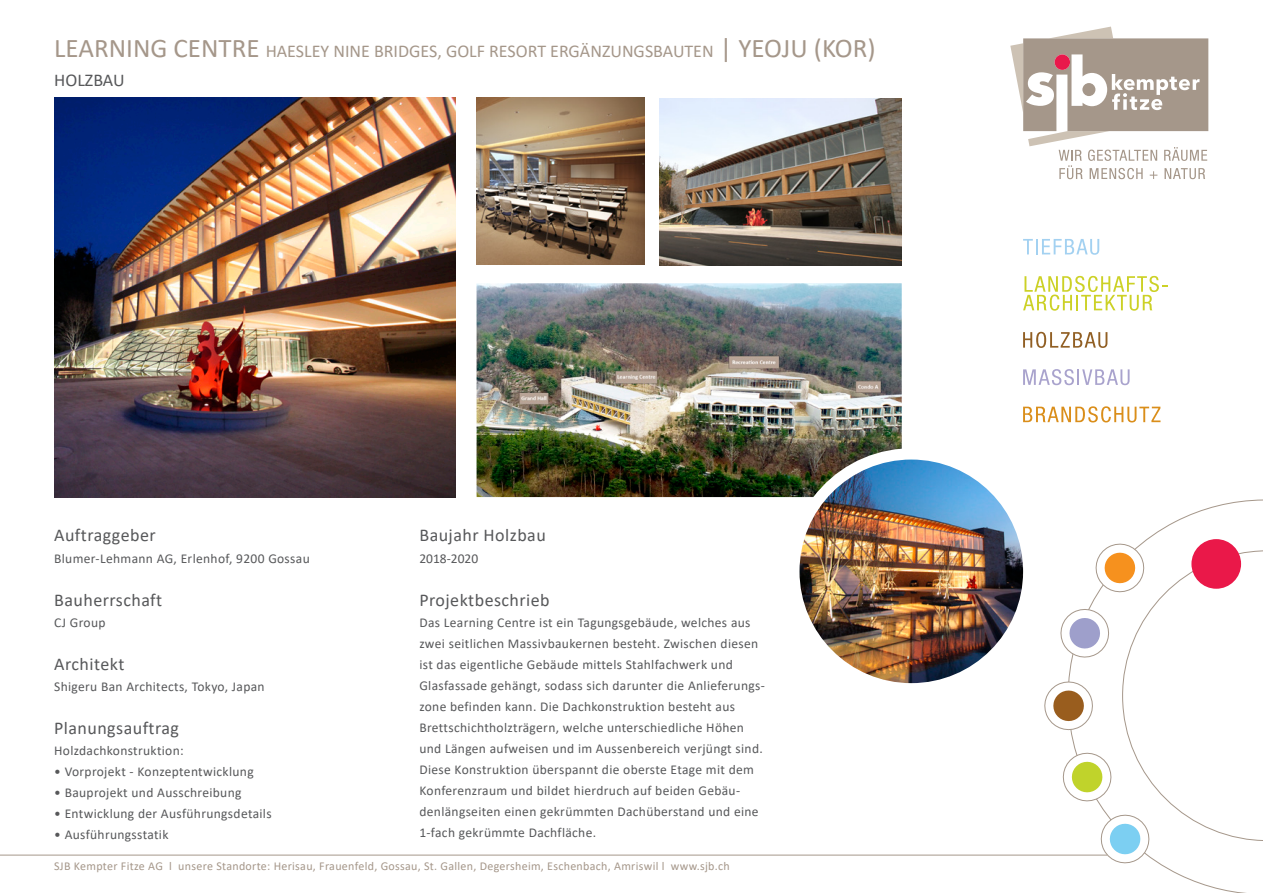
<style>
.page{position:relative;width:1263px;height:893px;background:#fff}
.page>*{position:absolute;margin:0;border:0;box-sizing:border-box;transform-origin:0 0}
.t1{font:18px "Calibri";letter-spacing:.025em;color:#57585a}
.t2{font:18px/28.5px "Calibri";color:#a5978a}
.t3{font:13.5px/21px "Calibri";letter-spacing:.025em;color:#57585a}
.t4{font:13.5px "Calibri";color:#57585a}
.t5{font:12px "Calibri";letter-spacing:.025em;color:#a5978a}
.s1{font-size:27px}
.s2{color:#57585a}
</style>
<div class="page">
<svg style="left:1010px;top:27px;width:198px;height:152px"></svg>
<div style="left:1054px;top:54px;width:16px;height:16px;background:#e9184b;border-radius:50%"></div>
<svg style="left:1147px;top:499px;width:116px;height:394px"></svg>
<svg style="left:1041px;top:539px;width:222px;height:328px"></svg>
<svg style="left:1023px;top:239px;width:76px;height:16px"></svg>
<svg style="left:1023px;top:276px;width:145px;height:35px"></svg>
<svg style="left:1023px;top:332px;width:84px;height:16px"></svg>
<svg style="left:1023px;top:369px;width:106px;height:16px"></svg>
<svg style="left:1023px;top:406px;width:137px;height:16px"></svg>
<hr style="left:0;top:855px;width:1107px;height:1px;background:#a5978a">
<img style="left:477px;top:98px;width:167px;height:167px">
<img style="left:660px;top:98px;width:241px;height:167px">
<img style="left:799px;top:460px;width:224px;height:223px;border-radius:112px">
<img style="left:54px;top:98px;width:401px;height:399px">
<img style="left:477px;top:283px;width:425px;height:214px">
<h1 class="t2" style="left:54px;top:37px;width:823px"><span class="s1">LEARNING CENTRE</span> HAESLEY NINE BRIDGES, GOLF RESORT ERGÄNZUNGSBAUTEN <span class="s1">| YEOJU (KOR)<br></span><span class="s2">HOLZBAU</span></h1>
<h1 class="t1" style="left:54px;top:523px;width:103px">Auftraggeber</h1>
<p class="t3" style="left:54px;top:548px;width:257px">Blumer-Lehmann AG, Erlenhof, 9200 Gossau</p>
<h1 class="t1" style="left:54px;top:588px;width:110px">Bauherrschaft</h1>
<p class="t3" style="left:54px;top:612px;width:53px">CJ Group</p>
<h1 class="t1" style="left:54px;top:652px;width:72px">Architekt</h1>
<p class="t3" style="left:54px;top:676px;width:212px">Shigeru Ban Architects, Tokyo, Japan</p>
<h1 class="t1" style="left:54px;top:715px;width:126px">Planungsauftrag</h1>
<p class="t3" style="left:54px;top:740px;width:131px">Holzdachkonstruktion:</p>
<p class="t3" style="left:54px;top:761px;width:201px">• Vorprojekt - Konzeptentwicklung</p>
<p class="t3" style="left:54px;top:782px;width:189px">• Bauprojekt und Ausschreibung</p>
<p class="t3" style="left:54px;top:803px;width:219px">• Entwicklung der Ausführungsdetails</p>
<p class="t3" style="left:54px;top:824px;width:116px">• Ausführungsstatik</p>
<h1 class="t1" style="left:419px;top:523px;width:128px">Baujahr Holzbau</h1>
<p class="t4" style="left:419px;top:549px;width:60px">2018-2020</p>
<h1 class="t1" style="left:419px;top:588px;width:132px">Projektbeschrieb</h1>
<p class="t3" style="left:419px;top:612px;width:347px">Das Learning Centre ist ein Tagungsgebäude, welches aus zwei seitlichen Massivbaukernen besteht. Zwischen diesen ist das eigentliche Gebäude mittels Stahlfachwerk und Glasfassade gehängt, sodass sich darunter die Anlieferungs&shy;zone befinden kann. Die Dachkonstruktion besteht aus Brettschichtholzträgern, welche unterschiedliche Höhen und Längen aufweisen und im Aussenbereich verjüngt sind.<br>Diese Konstruktion überspannt die oberste Etage mit dem Konferenzraum und bildet hierdruch auf beiden Gebäu&shy;denlängseiten einen gekrümmten Dachüberstand und eine 1-fach gekrümmte Dachfläche.</p>
<p class="t5" style="left:54px;top:857px;width:677px">SJB Kempter Fitze AG l unsere Standorte: Herisau, Frauenfeld, Gossau, St. Gallen, Degersheim, Eschenbach, Amriswil l www.sjb.ch</p>
</div>
